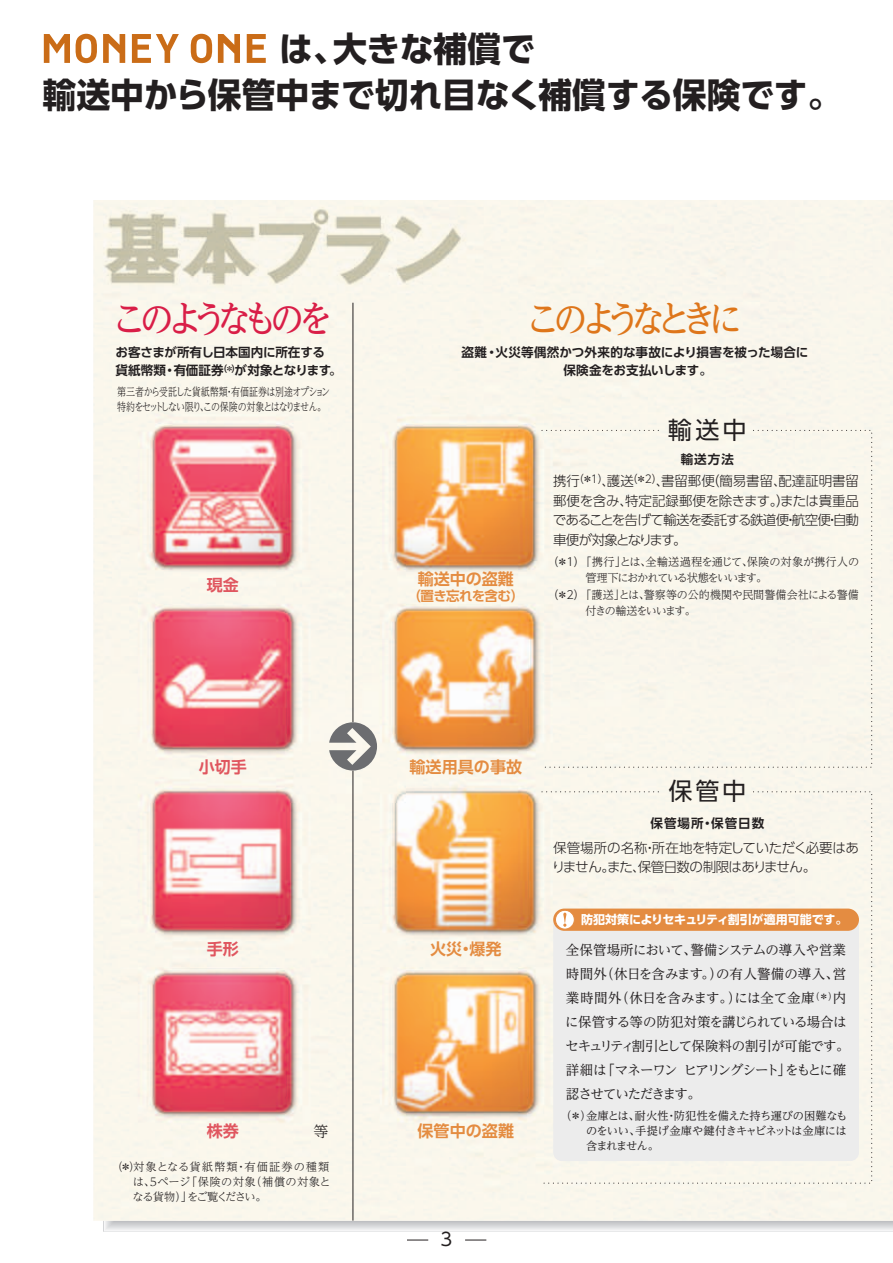
<style>
.page{position:relative;width:893px;height:1263px;background:#fff}
.page>*{position:absolute;margin:0;border:0;box-sizing:border-box;transform-origin:0 0}
.t1{font:500 37.5px "UD Reimin Pro";letter-spacing:-.195em;color:#d91e47;scale:.9 1}
.t2{font:500 37.5px "UD Reimin Pro";letter-spacing:-.235em;color:#de761b;scale:.9 1}
.t3{font:700 34.5px/46.5px "UD Shin Go Pro";letter-spacing:-.005em;color:#231f20}
.t4{font:24px "UD Shin Go Pro";letter-spacing:.12em;color:#231f20}
.t5{font:18px "UD Shin Go Pro";color:#231f20}
.t6{font:700 16.05px "UD Shin Go Pro De";color:#e48c41}
.t7{font:700 16.05px "UD Shin Go Pro De";color:#e0565f}
.t8{font:300 15px "UD Reimin Pro";color:#231f20}
.t9{font:13.5px/24px "UD Reimin Pro";letter-spacing:-.055em;color:#231f20}
.t10{font:300 13.5px/19.5px "UD Shin Go Pro";letter-spacing:-.05em;color:#231f20;text-align:justify}
.t11{font:300 13.5px/19.5px "UD Shin Go Pro";letter-spacing:-.03em;color:#231f20}
.t12{font:700 13.5px "UD Shin Go Pro De";letter-spacing:-.05em;color:#e48c41}
.t13{font:700 12.6px/18px "UD Shin Go Pro De";color:#231f20;text-align:center}
.t14{font:700 12.6px "UD Shin Go Pro De";letter-spacing:.08em;color:#231f20}
.t15{font:700 12px "UD Shin Go Pro";letter-spacing:-.005em;color:#fff}
.t16{font:11.25px/15px "UD Reimin Pro";letter-spacing:-.05em;color:#231f20;text-align:justify}
.t17{font:300 11.25px/15px "UD Reimin Pro";letter-spacing:-.04em;color:#231f20;text-align:justify}
.t18{font:300 11.25px/15px "UD Reimin Pro";letter-spacing:-.08em;color:#231f20;scale:.8 1}
.t19{font:300 11.25px "UD Reimin Pro";letter-spacing:-.005em;color:#231f20}
.t20{font:300 11.25px "UD Reimin Pro";letter-spacing:.005em;color:#231f20}
.t21{font:300 11.25px "UD Reimin Pro";letter-spacing:-.115em;color:#231f20}
.t22{font:300 11.25px "UD Reimin Pro";letter-spacing:-.105em;color:#231f20}
.t23{font:300 11.25px "UD Shin Go Pro";color:#231f20}
</style>
<div class="page">
<img style="left:93px;top:200px;width:800px;height:1021px">
<hr style="left:353px;top:770px;width:1px;height:450px;background:#231f20">
<hr style="left:353px;top:303px;width:1px;height:419px;background:#231f20">
<svg style="left:329px;top:722px;width:48px;height:48px;background:#acaba8"></svg>
<div style="left:541px;top:429px;width:332px;height:339px;background:#f9f6ec"></div>
<svg style="left:542px;top:430px;width:117px;height:1px"></svg>
<div style="left:541px;top:791px;width:332px;height:393px;background:#f9f6ec"></div>
<svg style="left:542px;top:791px;width:117px;height:1px"></svg>
<div style="left:553px;top:911px;width:306px;height:250px;background:#ececec;border-radius:9px"></div>
<div style="left:553px;top:908px;width:306px;height:23px;background:#e48c41;border-radius:11px"></div>
<svg style="left:555px;top:910px;width:19px;height:19px"></svg>
<div style="left:555px;top:910px;width:20px;height:19px;border:1px solid #e48c41;border-radius:50%"></div>
<svg style="left:563px;top:913px;width:3px;height:14px"></svg>
<svg style="left:76px;top:34px;width:21px;height:29px"></svg>
<svg style="left:132px;top:34px;width:47px;height:29px"></svg>
<svg style="left:191px;top:34px;width:21px;height:29px"></svg>
<svg style="left:247px;top:34px;width:19px;height:29px"></svg>
<svg style="left:103px;top:34px;width:22px;height:29px"></svg>
<svg style="left:218px;top:34px;width:22px;height:29px"></svg>
<svg style="left:44px;top:34px;width:26px;height:29px"></svg>
<svg style="left:407px;top:1240px;width:21px;height:1px"></svg>
<svg style="left:465px;top:1240px;width:21px;height:1px"></svg>
<h2 class="t3" style="left:43px;top:25px;width:800px">　　　　　　　は、大きな補償で<br>輸送中から保管中まで切れ目なく補償する保険です。</h2>
<h1 class="t1" style="left:112px;top:288px;width:246px">このようなものを</h1>
<h1 class="t2" style="left:526px;top:288px;width:242px">このようなときに</h1>
<p class="t13" style="left:116px;top:343px;width:228px;text-align:left">お客さまが所有し日本国内に所在する<br>貨紙幣類・有価証券<sup>（＊）</sup>が対象となります。</p>
<p class="t18" style="left:117px;top:383px;width:268px">第三者から受託した貨紙幣類・有価証券は別途オプション特約をセットしない限り、この保険の対象とはなりません。</p>
<p class="t7" style="left:207px;top:572px;width:34px">現金</p>
<p class="t7" style="left:199px;top:754px;width:50px">小切手</p>
<p class="t7" style="left:207px;top:936px;width:34px">手形</p>
<p class="t7" style="left:207px;top:1118px;width:34px">株券</p>
<p class="t8" style="left:314px;top:1119px;width:16px">等</p>
<p class="t17" style="left:133px;top:1158px;width:199px;text-indent:-21px">（＊）対象となる貨紙幣類・有価証券の種類は、５ページ「保険の対象（補償の対象となる貨物）」をご覧ください。</p>
<p class="t13" style="left:462px;top:343px;width:348px">盗難・火災等偶然かつ外来的な事故により損害を被った場合に保険金をお支払いします。</p>
<h3 class="t4" style="left:668px;top:410px;width:80px">輸送中</h3>
<p class="t13" style="left:681px;top:450px;width:55px">輸送方法</p>
<p class="t6" style="left:418px;top:566px;width:98px">輸送中の盗難</p>
<p class="t12" style="left:407px;top:584px;width:118px">（置き忘れを含む）</p>
<p class="t10" style="left:553px;top:471px;width:308px">携行<sup>（＊1）</sup>、護送<sup>（＊2）</sup>、書留郵便（簡易書留、配達証明書留郵便を含み、特定記録郵便を除きます。）または貴重品であることを告げて輸送を委託する鉄道便・航空便・自動車便が対象となります。</p>
<p class="t23" style="left:547px;top:553px;width:40px">（＊1）</p>
<p class="t23" style="left:547px;top:586px;width:40px">（＊2）</p>
<p class="t19" style="left:581px;top:552px;width:280px">「携行」とは、全輸送過程を通じて、保険の対象が携行人の</p>
<p class="t21" style="left:585px;top:569px;width:184px">管理下におかれている状態をいいます。</p>
<p class="t20" style="left:580px;top:585px;width:280px">「護送」とは、警察等の公的機関や民間警備会社による警備</p>
<p class="t22" style="left:585px;top:602px;width:112px">付きの輸送をいいます。</p>
<p class="t6" style="left:410px;top:754px;width:114px">輸送用具の事故</p>
<p class="t6" style="left:430px;top:936px;width:73px">火災・爆発</p>
<p class="t6" style="left:418px;top:1118px;width:98px">保管中の盗難</p>
<h3 class="t4" style="left:668px;top:771px;width:79px">保管中</h3>
<p class="t14" style="left:650px;top:812px;width:115px">保管場所・保管日数</p>
<p class="t11" style="left:552px;top:837px;width:309px">保管場所の名称・所在地を特定していただく必要はありません。また、保管日数の制限はありません。</p>
<p class="t15" style="left:581px;top:909px;width:268px">防犯対策によりセキュリティ割引が適用可能です。</p>
<p class="t9" style="left:565px;top:938px;width:286px">全保管場所において、警備システムの導入や営業時間外（休日を含みます。）の有人警備の導入、営業時間外（休日を含みます。）には全て金庫<sup>（＊）</sup>内に保管する等の防犯対策を講じられている場合はセキュリティ割引として保険料の割引が可能です。詳細は「マネーワン ヒアリングシート」をもとに確認させていただきます。　</p>
<p class="t16" style="left:586px;top:1108px;width:263px;text-indent:-26px">（＊）金庫とは、耐火性・防犯性を備えた持ち運びの困難なものをいい、手提げ金庫や鍵付きキャビネットは金庫には含まれません。</p>
<h3 class="t5" style="left:441px;top:1224px;width:13px">3</h3>
</div>
